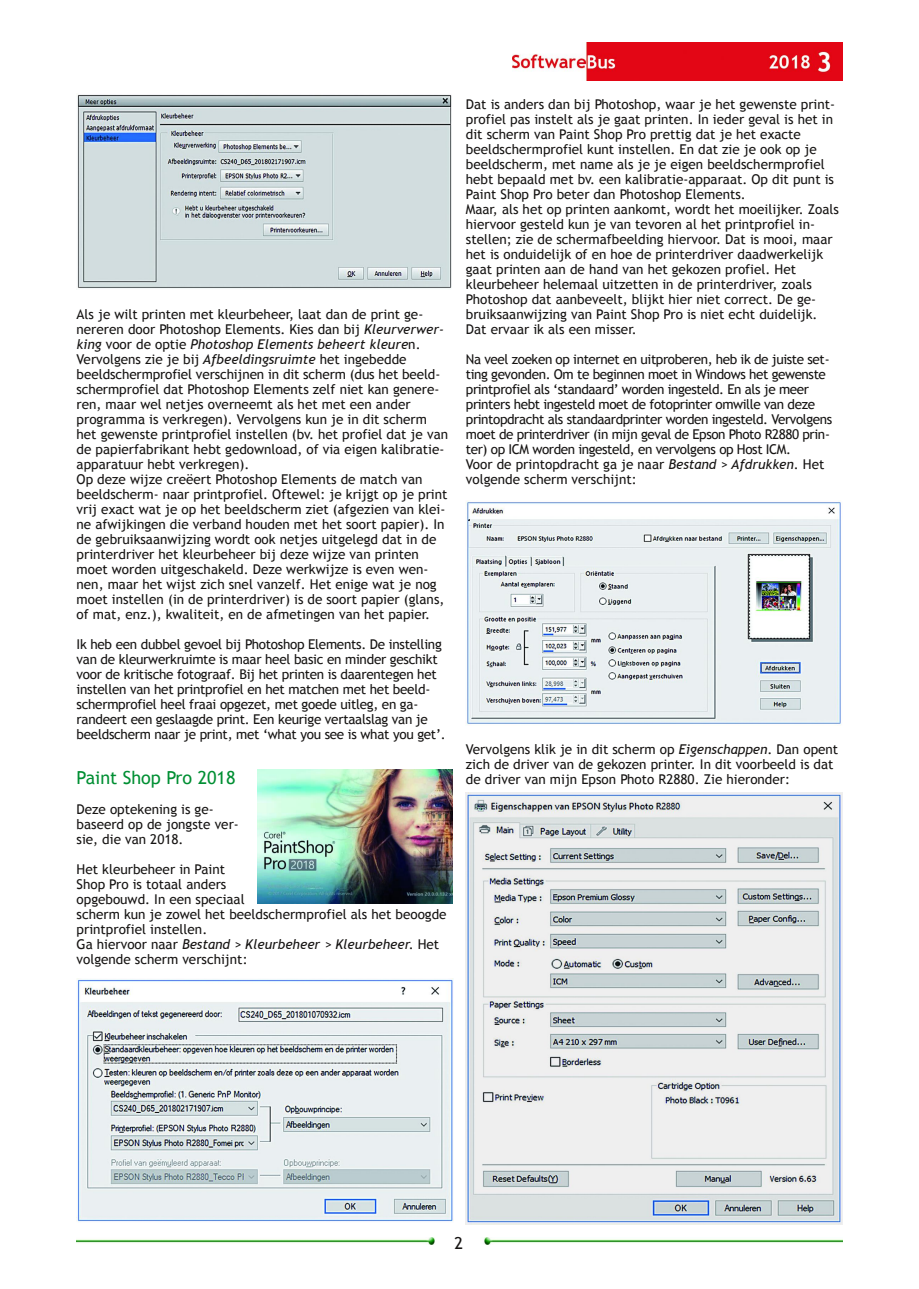
<style>
.page{position:relative;width:919px;height:1289px;background:#fff}
.page>*{position:absolute;margin:0;border:0;box-sizing:border-box;transform-origin:0 0}
.t1{font:18px "Trebuchet MS";color:#008f33}
.t2{font:16.5px "Trebuchet MS";color:#161413}
.t3{font:13.5px/15px "Trebuchet MS";color:#161413}
.t4{font:13.5px/15px "Trebuchet MS";letter-spacing:-.03em;color:#161413}
.t5{font:13.5px/15px "Trebuchet MS";letter-spacing:-.02em;color:#161413}
.s1{font-style:italic}
</style>
<div class="page">
<img style="left:512px;top:43px;width:330px;height:38px">
<img style="left:77px;top:1237px;width:358px;height:7px">
<img style="left:484px;top:1237px;width:358px;height:7px">
<img style="left:77px;top:94px;width:375px;height:195px">
<img style="left:257px;top:769px;width:195px;height:135px">
<img style="left:77px;top:978px;width:376px;height:244px">
<img style="left:466px;top:500px;width:375px;height:225px">
<img style="left:466px;top:792px;width:376px;height:432px">
<p class="t3" style="left:77px;top:306px;width:373px">Als je wilt printen met kleurbeheer, laat dan de print ge‐ nereren door Photoshop Elements. Kies dan bij <span class="s1">Kleurverwer‐ king</span> voor de optie <span class="s1">Photoshop Elements beheert kleure</span>n.<br>Vervolgens zie je bij <span class="s1">Afbeeldingsruimte</span> het ingebedde beeldschermprofiel verschijnen in dit scherm (dus het beeld‐ schermprofiel dat Photoshop Elements zelf niet kan genere‐ ren, maar wel netjes overneemt als het met een ander programma is verkregen). Vervolgens kun je in dit scherm het gewenste printprofiel instellen (bv. het profiel dat je van de papierfabrikant hebt gedownload, of via eigen kalibratie‐ apparatuur hebt verkregen).<br>Op deze wijze creëert Photoshop Elements de match van beeldscherm‐ naar printprofiel. Oftewel: je krijgt op je print vrij exact wat je op het beeldscherm ziet (afgezien van klei‐ ne afwijkingen die verband houden met het soort papier). In de gebruiksaanwijzing wordt ook netjes uitgelegd dat in de printerdriver het kleurbeheer bij deze wijze van printen moet worden uitgeschakeld. Deze werkwijze is even wen‐ nen, maar het wijst zich snel vanzelf. Het enige wat je nog moet instellen (in de printerdriver) is de soort papier (glans, of mat, enz.), kwaliteit, en de afmetingen van het papier.</p>
<p class="t5" style="left:77px;top:636px;width:370px">Ik heb een dubbel gevoel bij Photoshop Elements. De instelling van de kleurwerkruimte is maar heel basic en minder geschikt voor de kritische fotograaf. Bij het printen is daarentegen het instellen van het printprofiel en het matchen met het beeld‐ schermprofiel heel fraai opgezet, met goede uitleg, en ga‐ randeert een geslaagde print. Een keurige vertaalslag van je beeldscherm naar je print, met ‘what you see is what you get’.</p>
<h1 class="t1" style="left:77px;top:767px;width:160px">Paint Shop Pro 2018</h1>
<p class="t3" style="left:77px;top:801px;width:164px">Deze optekening is ge‐ baseerd op de jongste ver‐ sie, die van 2018.</p>
<p class="t3" style="left:77px;top:861px;width:371px">Het kleurbeheer in Paint<br>Shop Pro is totaal anders<br>opgebouwd. In een speciaal<br>scherm kun je zowel het beeldschermprofiel als het beoogde printprofiel instellen.<br>Ga hiervoor naar <span class="s1">Bestand &gt; Kleurbeheer &gt; Kleurbeheer</span>. Het volgende scherm verschijnt:</p>
<p class="t3" style="left:466px;top:96px;width:374px">Dat is anders dan bij Photoshop, waar je het gewenste print‐ profiel pas instelt als je gaat printen. In ieder geval is het in dit scherm van Paint Shop Pro prettig dat je het exacte beeldschermprofiel kunt instellen. En dat zie je ook op je beeldscherm, met name als je je eigen beeldschermprofiel hebt bepaald met bv. een kalibratie‐apparaat. Op dit punt is Paint Shop Pro beter dan Photoshop Elements.<br>Maar, als het op printen aankomt, wordt het moeilijker. Zoals hiervoor gesteld kun je van tevoren al het printprofiel in‐ stellen; zie de schermafbeelding hiervoor. Dat is mooi, maar het is onduidelijk of en hoe de printerdriver daadwerkelijk gaat printen aan de hand van het gekozen profiel. Het kleurbeheer helemaal uitzetten in de printerdriver, zoals Photoshop dat aanbeveelt, blijkt hier niet correct. De ge‐ bruiksaanwijzing van Paint Shop Pro is niet echt duidelijk.<br>Dat ervaar ik als een misser.</p>
<p class="t4" style="left:466px;top:351px;width:368px">Na veel zoeken op internet en uitproberen, heb ik de juiste set‐ ting gevonden. Om te beginnen moet in Windows het gewenste printprofiel als ‘standaard’ worden ingesteld. En als je meer printers hebt ingesteld moet de fotoprinter omwille van deze printopdracht als standaardprinter worden ingesteld. Vervolgens moet de printerdriver (in mijn geval de Epson Photo R2880 prin‐ ter) op ICM worden ingesteld, en vervolgens op Host ICM.<br>Voor de printopdracht ga je naar <span class="s1">Bestand &gt; Afdrukken</span>. Het volgende scherm verschijnt:</p>
<p class="t3" style="left:466px;top:741px;width:374px">Vervolgens klik je in dit scherm op <span class="s1">Eigenschappen</span>. Dan opent zich de driver van de gekozen printer. In dit voorbeeld is dat de driver van mijn Epson Photo R2880. Zie hieronder:</p>
<p class="t2" style="left:454px;top:1233px;width:10px">2</p>
</div>
